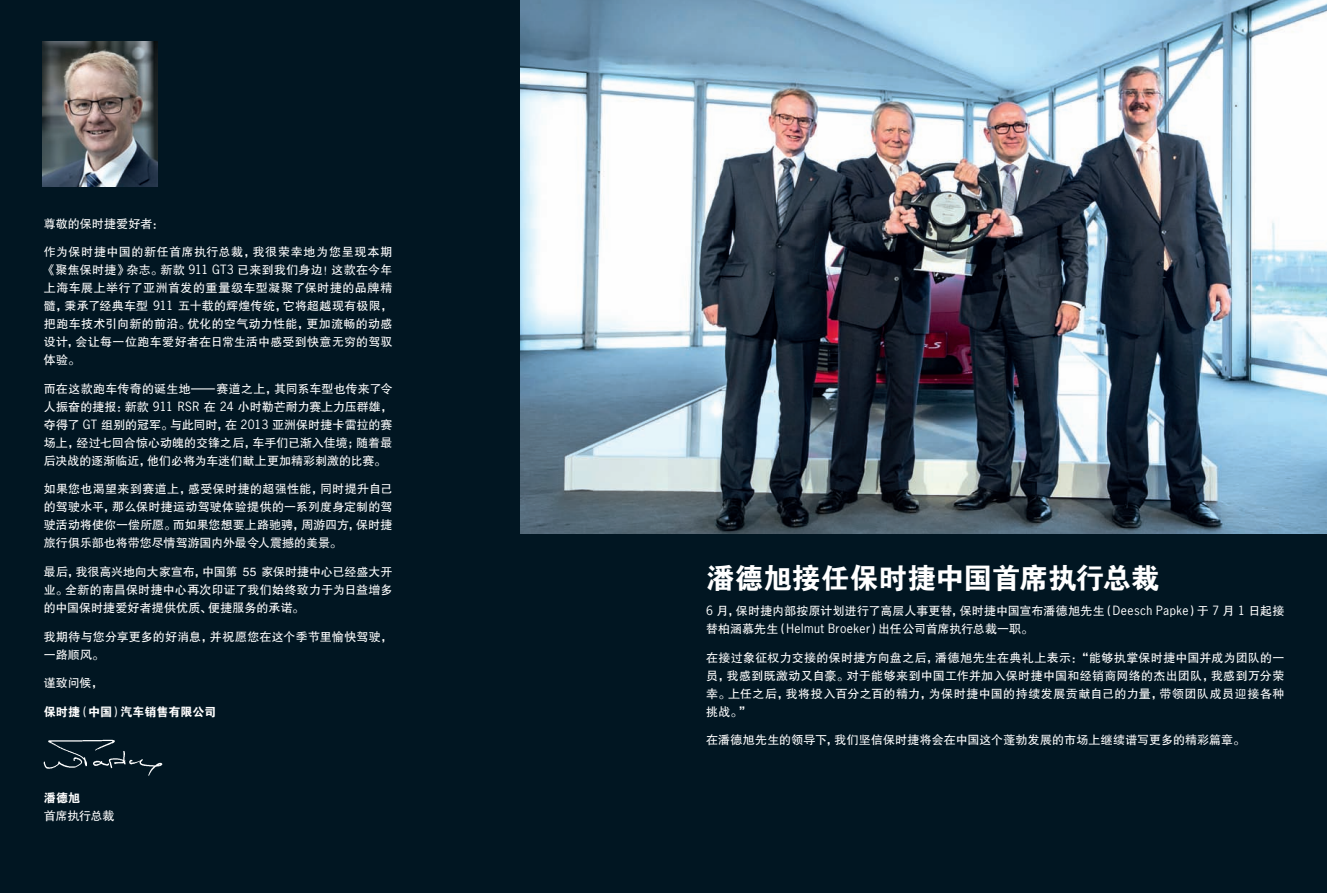
<style>
.page{position:relative;width:1327px;height:893px;background:#011622}
.page>*{position:absolute;margin:0;border:0;box-sizing:border-box;transform-origin:0 0}
.t1{font:28.5px "FZDHTJW GB1 0";color:#fff}
.t2{font:12px/18px "FZHTJW GB1 0";letter-spacing:.01em;color:#fff;text-align:justify}
.t3{font:12px "FZDHTJW GB1 0";color:#fff}
.s1{font-family:"Porsche News Gothic"}
</style>
<div class="page">
<img style="left:520px;top:0;width:807px;height:534px">
<img style="left:43px;top:42px;width:114px;height:144px">
<img style="left:43px;top:739px;width:120px;height:37px">
<p class="t2" style="left:44px;top:215px;width:122px">尊敬的保时捷爱好者：</p>
<p class="t2" style="left:44px;top:243px;width:350px">作为保时捷中国的新任首席执行总裁，我很荣幸地为您呈现本期《聚焦保时捷》杂志。新款 <span class="s1">911 GT3</span> 已来到我们身边！这款在今年上海车展上举行了亚洲首发的重量级车型凝聚了保时捷的品牌精髓，秉承了经典车型 <span class="s1">911</span> 五十载的辉煌传统，它将超越现有极限，把跑车技术引向新的前沿。优化的空气动力性能，更加流畅的动感设计，会让每一位跑车爱好者在日常生活中感受到快意无穷的驾驭体验。</p>
<p class="t2" style="left:44px;top:380px;width:350px">而在这款跑车传奇的诞生地—赛道之上，其同系车型也传来了令人振奋的捷报：新款 <span class="s1">911 RSR</span> 在 <span class="s1">24</span> 小时勒芒耐力赛上力压群雄，夺得了 <span class="s1">GT</span> 组别的冠军。与此同时，在 <span class="s1">2013</span> 亚洲保时捷卡雷拉的赛场上，经过七回合惊心动魄的交锋之后，车手们已渐入佳境；随着最后决战的逐渐临近，他们必将为车迷们献上更加精彩刺激的比赛。</p>
<p class="t2" style="left:44px;top:480px;width:350px">如果您也渴望来到赛道上，感受保时捷的超强性能，同时提升自己的驾驶水平，那么保时捷运动驾驶体验提供的一系列度身定制的驾驶活动将使你一偿所愿。而如果您想要上路驰骋，周游四方，保时捷旅行俱乐部也将带您尽情驾游国内外最令人震撼的美景。</p>
<p class="t2" style="left:44px;top:563px;width:350px">最后，我很高兴地向大家宣布，中国第 55 家保时捷中心已经盛大开业。全新的南昌保时捷中心再次印证了我们始终致力于为日益增多的中国保时捷爱好者提供优质、便捷服务的承诺。</p>
<p class="t2" style="left:44px;top:628px;width:350px">我期待与您分享更多的好消息，并祝愿您在这个季节里愉快驾驶，一路顺风。</p>
<p class="t2" style="left:44px;top:674px;width:61px">谨致问候，</p>
<p class="t3" style="left:44px;top:705px;width:174px">保时捷（中国）汽车销售有限公司</p>
<p class="t3" style="left:44px;top:791px;width:38px">潘德旭</p>
<p class="t2" style="left:44px;top:807px;width:72px">首席执行总裁</p>
<h1 class="t1" style="left:706px;top:563px;width:455px">潘德旭接任保时捷中国首席执行总裁</h1>
<p class="t2" style="left:706px;top:602px;width:580px"><span class="s1">6</span> 月，保时捷内部按原计划进行了高层人事更替，保时捷中国宣布潘德旭先生（<span class="s1">Deesch Papke</span>）于 <span class="s1">7</span> 月 <span class="s1">1</span> 日起接替柏涵慕先生（<span class="s1">Helmut Broeker</span>）出任公司首席执行总裁一职。</p>
<p class="t2" style="left:706px;top:648px;width:580px">在接过象征权力交接的保时捷方向盘之后，潘德旭先生在典礼上表示：“能够执掌保时捷中国并成为团队的一员，我感到既激动又自豪。对于能够来到中国工作并加入保时捷中国和经销商网络的杰出团队，我感到万分荣幸。上任之后，我将投入百分之百的精力，为保时捷中国的持续发展贡献自己的力量，带领团队成员迎接各种挑战。”</p>
<p class="t2" style="left:706px;top:731px;width:541px">在潘德旭先生的领导下，我们坚信保时捷将会在中国这个蓬勃发展的市场上继续谱写更多的精彩篇章。</p>
</div>
